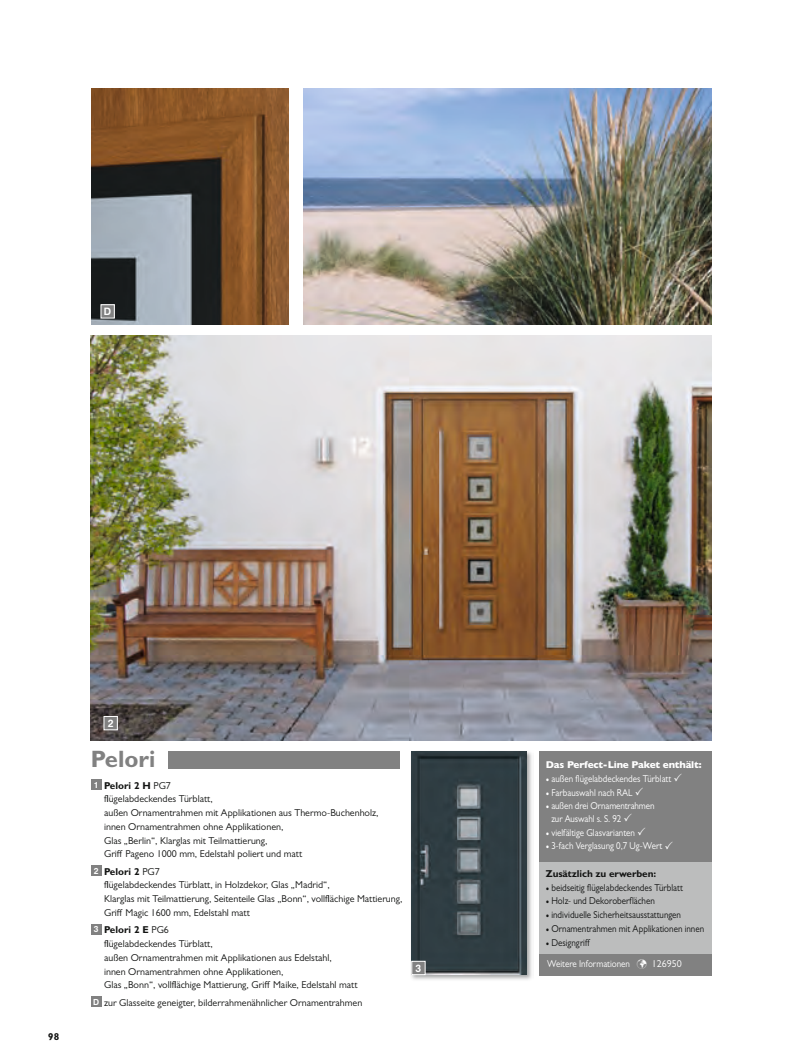
<style>
.page{position:relative;width:797px;height:1062px;background:#fff}
.page>*{position:absolute;margin:0;border:0;box-sizing:border-box;transform-origin:0 0}
.t1{font:700 23.75px "Gill Sans MT Std";color:#818181}
.t2{font:10px/13.8px "Gill Sans MT Std";color:#131413}
.t3{font:10px/12.5px "Gill Sans MT Std";color:#fff;scale:.9 1}
.t4{font:10px "Gill Sans MT Std";color:#131413;scale:.9 1}
.t5{font:800 10px "Gill Sans MT Std";letter-spacing:-.015em;color:#fff}
.t6{font:700 10px "Gill Sans MT Std";letter-spacing:-.01em;color:#131413}
.t7{font:500 10px "Europa Gro SBOP";color:#fff}
.s1{font-family:"Europa Gro SBOP";font-weight:500;font-size:8.25px;color:#fff}
.s2{font-weight:700}
.s3{font-family:"Minion Pro"}
.s4{font-family:"Minion Pro";color:#131413}
.s5{color:#131413}
</style>
<div class="page">
<img style="left:91px;top:336px;width:620px;height:405px">
<img style="left:92px;top:89px;width:196px;height:235px">
<img style="left:303px;top:89px;width:408px;height:235px">
<div style="left:101px;top:305px;width:13px;height:13px;background:#818181"></div>
<div style="left:101px;top:304px;width:14px;height:14px;border:1px solid #fff"></div>
<div style="left:104px;top:716px;width:13px;height:13px;background:#818181"></div>
<div style="left:104px;top:716px;width:14px;height:14px;border:1px solid #fff"></div>
<div style="left:168px;top:751px;width:232px;height:17px;background:#818181"></div>
<div style="left:91px;top:779px;width:11px;height:10px;background:#818181"></div>
<div style="left:91px;top:865px;width:11px;height:11px;background:#818181"></div>
<div style="left:91px;top:923px;width:11px;height:11px;background:#818181"></div>
<div style="left:91px;top:996px;width:11px;height:10px;background:#818181"></div>
<img style="left:411px;top:751px;width:121px;height:229px">
<img style="left:411px;top:751px;width:115px;height:223px">
<div style="left:411px;top:961px;width:14px;height:13px;background:#818181"></div>
<div style="left:411px;top:960px;width:14px;height:14px;border:1px solid #fff"></div>
<div style="left:538px;top:751px;width:173px;height:111px;background:#818181"></div>
<div style="left:538px;top:862px;width:173px;height:91px;background:#bcbdbd"></div>
<div style="left:538px;top:953px;width:173px;height:22px;background:#818181"></div>
<p class="t7" style="left:104px;top:305px;width:9px">D</p>
<p class="t6" style="left:48px;top:1030px;width:13px">98</p>
<p class="t7" style="left:108px;top:717px;width:7px">2</p>
<h1 class="t1" style="left:91px;top:744px;width:66px">Pelori</h1>
<p class="t2" style="left:104px;top:778px;width:276px;text-indent:-10px"><span class="s1">1</span> <span class="s2">Pelori 2 H</span> PG7<br>flügelabdeckendes türblatt,<br>außen Ornamentrahmen mit Applikationen aus thermo-Buchenholz, innen Ornamentrahmen ohne Applikationen,<br>Glas „Berlin“, Klarglas mit teilmattierung,<br>Griff Pageno 1000 mm, Edelstahl poliert und matt</p>
<p class="t2" style="left:104px;top:864px;width:300px;text-indent:-10px"><span class="s1">2</span> <span class="s2">Pelori 2</span> PG7<br>flügelabdeckendes türblatt, in Holzdekor, Glas „Madrid“,<br>Klarglas mit teilmattierung, Seitenteile Glas „Bonn“, vollflächige Mattierung, Griff Magic 1600 mm, Edelstahl matt</p>
<p class="t2" style="left:104px;top:923px;width:255px;text-indent:-10px"><span class="s1">3</span> <span class="s2">Pelori 2 E</span> PG6<br>flügelabdeckendes türblatt,<br>außen Ornamentrahmen mit Applikationen aus Edelstahl,<br>innen Ornamentrahmen ohne Applikationen,<br>Glas „Bonn“, vollflächige Mattierung, Griff Maike, Edelstahl matt</p>
<p class="t2" style="left:93px;top:995px;width:270px"><span class="s1">D</span> zur Glasseite geneigter, bilderrahmenähnlicher Ornamentrahmen</p>
<p class="t7" style="left:415px;top:961px;width:7px">3</p>
<p class="t5" style="left:545px;top:758px;width:157px">Das Perfect-Line Paket enthält:</p>
<p class="t3" style="left:545px;top:772px;width:141px"><span class="s3">•</span> außen flügelabdeckendes türblatt</p>
<p class="t3" style="left:545px;top:785px;width:98px"><span class="s3">•</span> Farbauswahl nach rAL</p>
<p class="t3" style="left:551px;top:799px;width:116px;text-indent:-6px"><span class="s3">•</span> außen drei Ornamentrahmen zur Auswahl s. S. 92</p>
<p class="t3" style="left:545px;top:825px;width:100px"><span class="s3">•</span> vielfältige Glasvarianten</p>
<p class="t3" style="left:545px;top:839px;width:131px"><span class="s3">•</span> 3-fach Verglasung 0,7 Ug-Wert</p>
<p class="t6" style="left:545px;top:867px;width:112px">Zusätzlich zu erwerben:</p>
<p class="t4" style="left:545px;top:881px;width:154px"><span class="s3">•</span> beidseitig flügelabdeckendes türblatt</p>
<p class="t4" style="left:545px;top:895px;width:122px"><span class="s3">•</span> Holz- und Dekoroberflächen</p>
<p class="t4" style="left:545px;top:909px;width:152px"><span class="s3">•</span> individuelle Sicherheitsausstattungen</p>
<p class="t4" style="left:545px;top:922px;width:177px"><span class="s3">•</span> Ornamentrahmen mit Applikationen innen</p>
<p class="t3" style="left:545px;top:931px;width:152px;line-height:21.6px"><span class="s4">•</span> <span class="s5">Designgriff<br></span>Weitere Informationen ✓ 126950</p>
</div>
